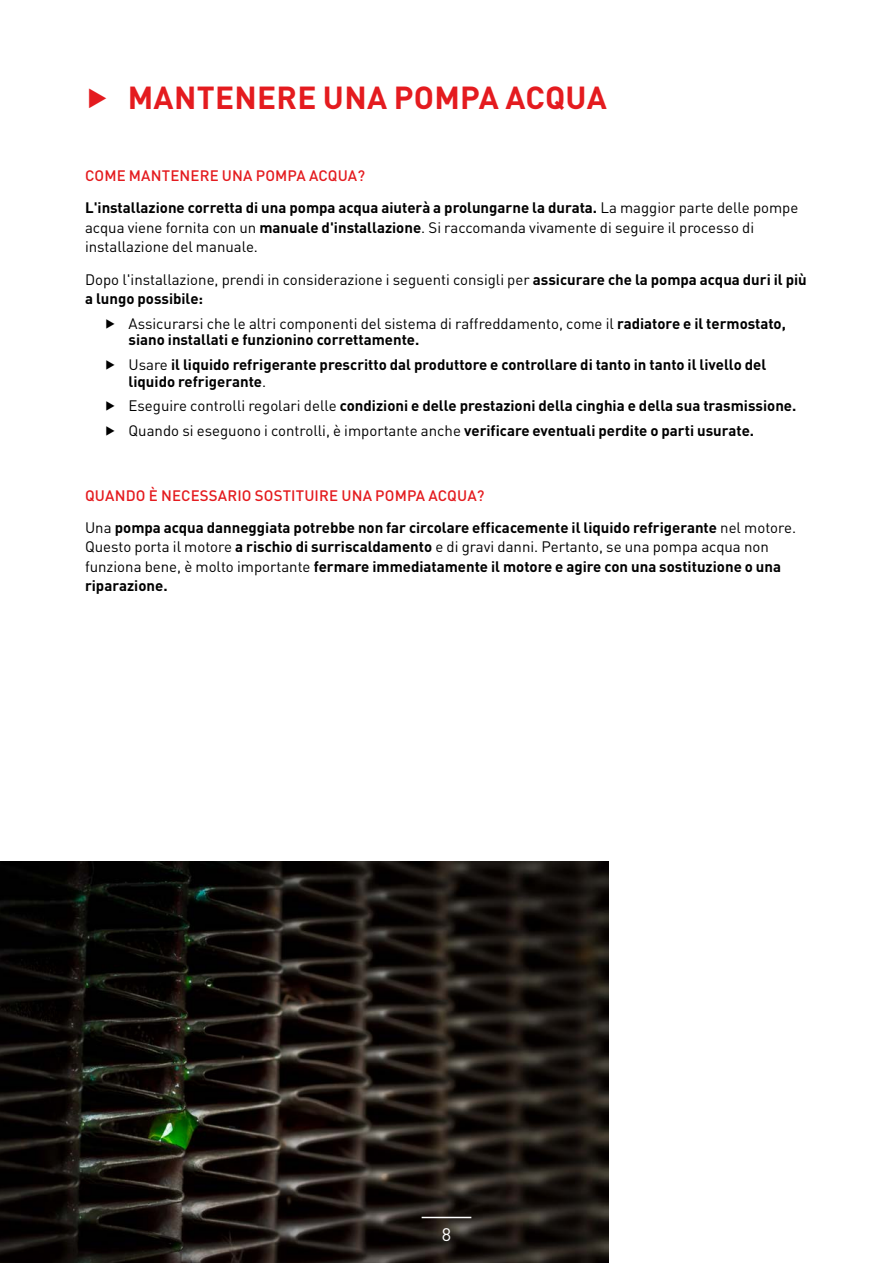
<style>
.page{position:relative;width:893px;height:1263px;background:#fff}
.page>*{position:absolute;margin:0;border:0;box-sizing:border-box;transform-origin:0 0}
.t1{font:700 31.5px "TVH Pro";letter-spacing:.01em;color:#e41b1f}
.t2{font:18px "TVH Pro";color:#fff}
.t3{font:700 15px/32.2px "TVH Pro";color:#000}
.t4{font:15px/19.5px "TVH Pro";color:#000}
.s1{font-weight:500;color:#e41b1f}
.s2{font-weight:400}
.s3{font-weight:700}
</style>
<div class="page">
<img style="left:0;top:862px;width:608px;height:401px">
<hr style="left:422px;top:1217px;width:49px;height:1px;background:#fff">
<h1 class="t1" style="left:85px;top:71px;width:523px">▶ MANTENERE UNA POMPA ACQUA</h1>
<p class="t3" style="left:85px;top:158px;width:715px"><span class="s1">COME MANTENERE UNA POMPA ACQUA?<br></span>L'installazione corretta di una pompa acqua aiuterà a prolungarne la durata. <span class="s2">La maggior parte delle pompe</span></p>
<p class="t4" style="left:85px;top:216px;width:671px">acqua viene fornita con un <span class="s3">manuale d'installazione</span>. Si raccomanda vivamente di seguire il processo di installazione del manuale.</p>
<p class="t4" style="left:85px;top:268px;width:723px">Dopo l'installazione, prendi in considerazione i seguenti consigli per <span class="s3">assicurare che la pompa acqua duri il più a lungo possibile:</span></p>
<p class="t4" style="left:129px;top:314px;width:659px;line-height:16.5px;text-indent:-24px">▶ Assicurarsi che le altri componenti del sistema di raffreddamento, come il <span class="s3">radiatore e il termostato, siano installati e funzionino correttamente.</span></p>
<p class="t3" style="left:129px;top:355px;width:639px;line-height:16.5px;text-indent:-24px">▶ <span class="s2">Usare</span> il liquido refrigerante prescritto dal produttore e controllare di tanto in tanto il livello del liquido refrigerante<span class="s2">.</span></p>
<p class="t3" style="left:105px;top:392px;width:693px;line-height:24.8px">▶ <span class="s2">Eseguire controlli regolari delle</span> condizioni e delle prestazioni della cinghia e della sua trasmissione. ▶ <span class="s2">Quando si eseguono i controlli, è importante anche</span> verificare eventuali perdite o parti usurate.</p>
<p class="t3" style="left:85px;top:477px;width:712px"><span class="s1">QUANDO È NECESSARIO SOSTITUIRE UNA POMPA ACQUA?<br></span><span class="s2">Una</span> pompa acqua danneggiata potrebbe non far circolare efficacemente il liquido refrigerante <span class="s2">nel motore.</span></p>
<p class="t3" style="left:85px;top:535px;width:698px;line-height:19.5px"><span class="s2">Questo porta il motore</span> a rischio di surriscaldamento <span class="s2">e di gravi danni. Pertanto, se una pompa acqua non funziona bene, è molto importante</span> fermare immediatamente il motore e agire con una sostituzione o una riparazione.</p>
<p class="t2" style="left:442px;top:1221px;width:11px">8</p>
</div>
